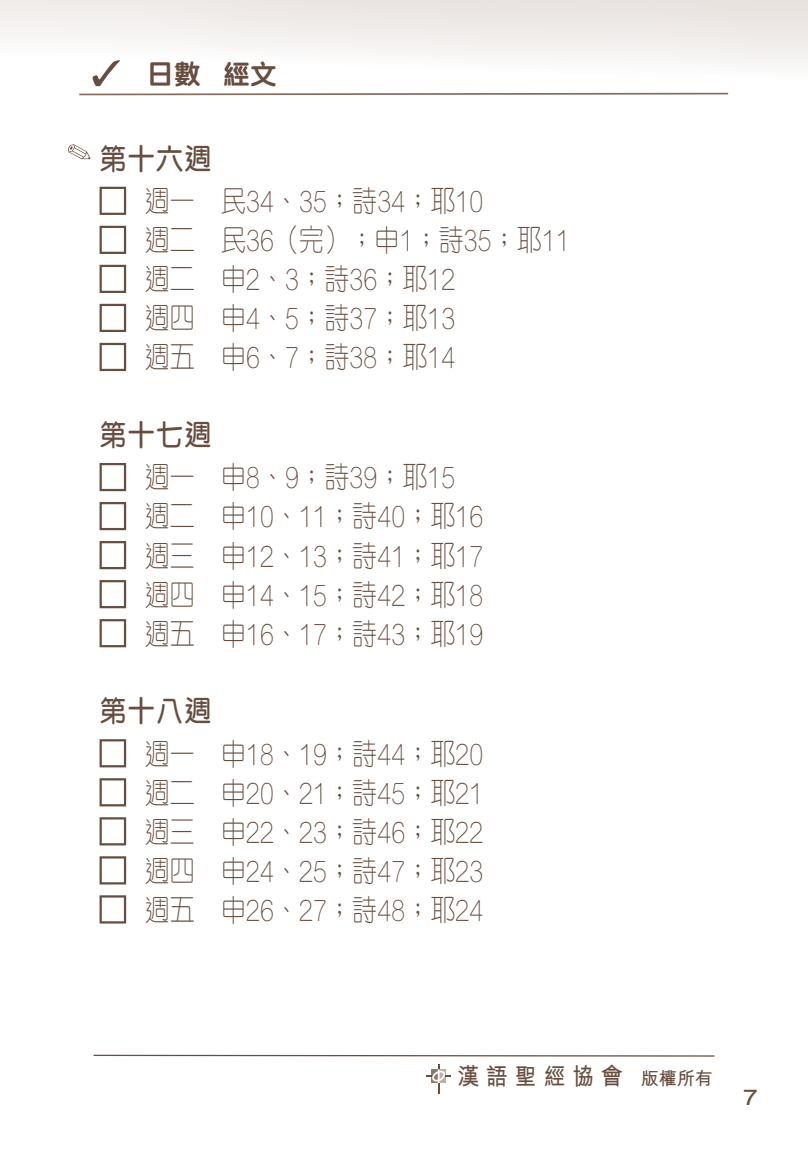
<style>
.page{position:relative;width:808px;height:1149px;background:#fff}
.page>*{position:absolute;margin:0;border:0;box-sizing:border-box;transform-origin:0 0}
.t1{font:300 29.7px/39px "M Yuen HK";color:#674e3f;scale:.85 1}
.t2{font:600 29.7px "M Yuen HK";letter-spacing:.05em;color:#674e3f;scale:.91 1}
.t3{font:800 27px "M Yuen HK";color:#674e3f}
.t4{font:700 23.7px "M Hei HK";letter-spacing:.33em;color:#674e3f;scale:.91 1}
.t5{font:21.6px "Arial";color:#674e3f;scale:1.28 1}
.s1{font-size:18px}
</style>
<div class="page">
<hr style="left:94px;top:1054px;width:620px;height:2px;background:#674e3f">
<svg style="left:426px;top:1064px;width:25px;height:29px"></svg>
<svg style="left:68px;top:144px;width:22px;height:15px"></svg>
<svg style="left:0;top:0;width:808px;height:95px"></svg>
<svg style="left:100px;top:187px;width:26px;height:28px"></svg>
<svg style="left:100px;top:226px;width:26px;height:28px"></svg>
<svg style="left:100px;top:265px;width:26px;height:28px"></svg>
<svg style="left:100px;top:304px;width:26px;height:28px"></svg>
<svg style="left:100px;top:343px;width:26px;height:28px"></svg>
<svg style="left:100px;top:463px;width:26px;height:28px"></svg>
<svg style="left:100px;top:502px;width:26px;height:28px"></svg>
<svg style="left:100px;top:541px;width:26px;height:28px"></svg>
<svg style="left:100px;top:580px;width:26px;height:28px"></svg>
<svg style="left:100px;top:619px;width:26px;height:28px"></svg>
<svg style="left:100px;top:739px;width:26px;height:28px"></svg>
<svg style="left:100px;top:778px;width:26px;height:28px"></svg>
<svg style="left:100px;top:817px;width:26px;height:28px"></svg>
<svg style="left:100px;top:856px;width:26px;height:28px"></svg>
<svg style="left:100px;top:895px;width:26px;height:28px"></svg>
<p class="t3" style="left:147px;top:61px;width:132px">日數 經文</p>
<p class="t2" style="left:100px;top:144px;width:125px">第十六週</p>
<p class="t1" style="left:145px;top:180px;width:502px">週一 民34、35；詩34；耶10<br>週二 民36（完）；申1；詩35；耶11週二 申2、3；詩36；耶12<br>週四 申4、5；詩37；耶13<br>週五 申6、7；詩38；耶14</p>
<p class="t2" style="left:100px;top:420px;width:125px">第十七週</p>
<p class="t1" style="left:145px;top:456px;width:400px">週一 申8、9；詩39；耶15週二 申10、11；詩40；耶16週三 申12、13；詩41；耶17週四 申14、15；詩42；耶18週五 申16、17；詩43；耶19</p>
<p class="t2" style="left:100px;top:696px;width:125px">第十八週</p>
<p class="t1" style="left:145px;top:732px;width:400px;text-align:justify">週一 申18、19；詩44；耶20週二 申20、21；詩45；耶21週三 申22、23；詩46；耶22週四 申24、25；詩47；耶23週五 申26、27；詩48；耶24</p>
<p class="t4" style="left:457px;top:1059px;width:282px">漢語聖經協會 <span class="s1">版權所有</span></p>
<p class="t5" style="left:743px;top:1082px;width:13px">7</p>
</div>
